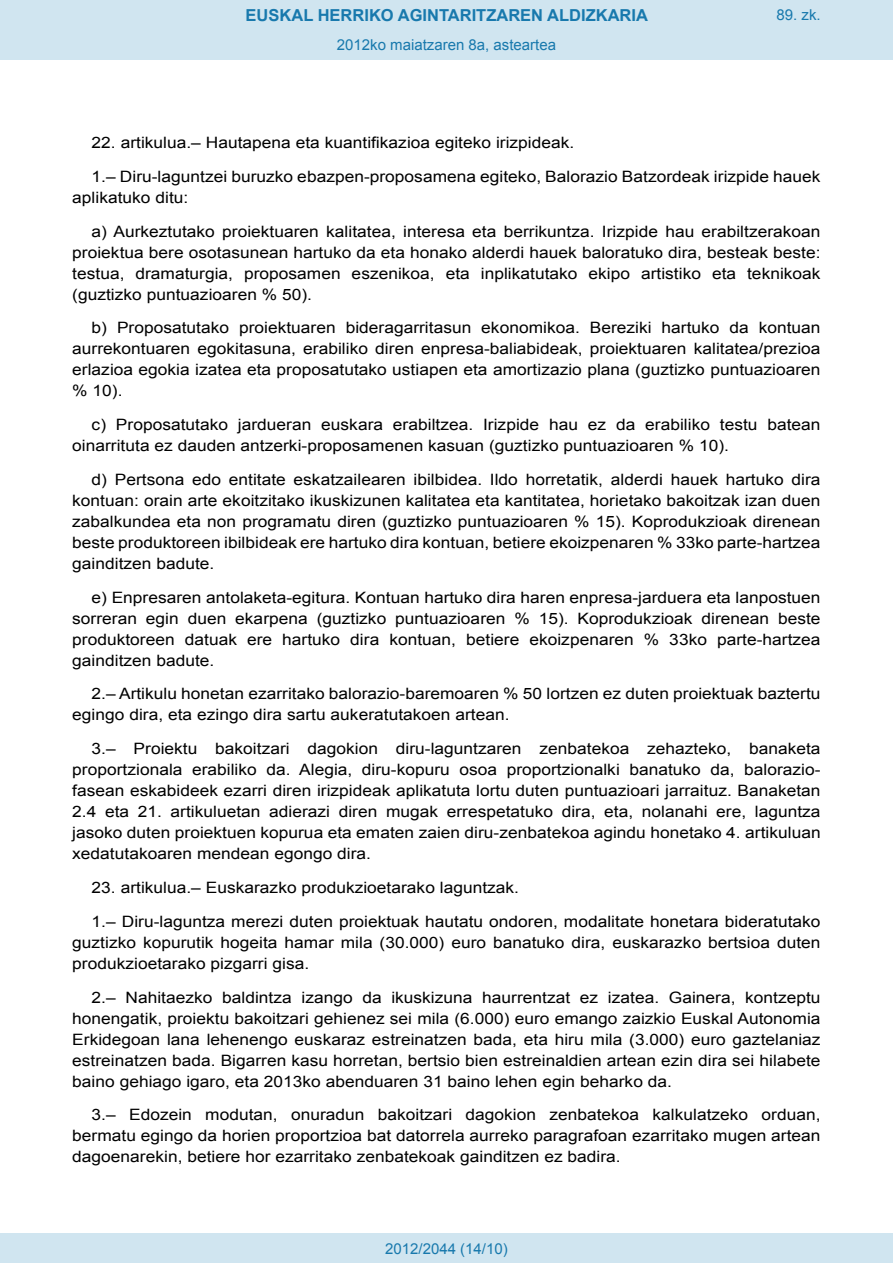
<style>
.page{position:relative;width:893px;height:1263px;background:#fff}
.page>*{position:absolute;margin:0;border:0;box-sizing:border-box;transform-origin:0 0}
.t1{font:700 16.5px "Arial";color:#1879ad}
.BOPVDetalle{font:15.6px/21px "Arial";color:#000;text-align:justify;scale:1.11 1}
.Paginacion_Centro{font:15px "Arial";color:#1879ad}
</style>
<div class="page">
<div style="left:0;top:0;width:893px;height:60px;background:#d0e5f0"></div>
<div style="left:0;top:1233px;width:893px;height:30px;background:#d0e5f0"></div>
<p class="t1" style="left:246px;top:4px;width:404px">EUSKAL HERRIKO AGINTARITZAREN ALDIZKARIA</p>
<p class="Paginacion_Centro" style="left:337px;top:35px;width:221px">2012ko maiatzaren 8a, asteartea</p>
<p class="Paginacion_Centro" style="left:776px;top:5px;width:46px">89. zk.</p>
<p class="BOPVDetalle" style="left:92px;top:132px;width:436px">22. artikulua.– Hautapena eta kuantifikazioa egiteko irizpideak.</p>
<p class="BOPVDetalle" style="left:72px;top:166px;width:676px;text-indent:19px">1.– Diru-laguntzei buruzko ebazpen-proposamena egiteko, Balorazio Batzordeak irizpide hauek aplikatuko ditu:</p>
<p class="BOPVDetalle" style="left:72px;top:221px;width:676px;text-indent:19px">a) Aurkeztutako proiektuaren kalitatea, interesa eta berrikuntza. Irizpide hau erabiltzerakoan proiektua bere osotasunean hartuko da eta honako alderdi hauek baloratuko dira, besteak beste: testua, dramaturgia, proposamen eszenikoa, eta inplikatutako ekipo artistiko eta teknikoak (guztizko puntuazioaren % 50).</p>
<p class="BOPVDetalle" style="left:72px;top:318px;width:676px;text-indent:19px">b) Proposatutako proiektuaren bideragarritasun ekonomikoa. Bereziki hartuko da kontuan aurrekontuaren egokitasuna, erabiliko diren enpresa-baliabideak, proiektuaren kalitatea/prezioa erlazioa egokia izatea eta proposatutako ustiapen eta amortizazio plana (guztizko puntuazioaren % 10).</p>
<p class="BOPVDetalle" style="left:72px;top:414px;width:676px;text-indent:19px">c) Proposatutako jardueran euskara erabiltzea. Irizpide hau ez da erabiliko testu batean oinarrituta ez dauden antzerki-proposamenen kasuan (guztizko puntuazioaren % 10).</p>
<p class="BOPVDetalle" style="left:72px;top:469px;width:676px;text-indent:19px">d) Pertsona edo entitate eskatzailearen ibilbidea. Ildo horretatik, alderdi hauek hartuko dira kontuan: orain arte ekoitzitako ikuskizunen kalitatea eta kantitatea, horietako bakoitzak izan duen zabalkundea eta non programatu diren (guztizko puntuazioaren % 15). Koprodukzioak direnean beste produktoreen ibilbideak ere hartuko dira kontuan, betiere ekoizpenaren % 33ko parte-hartzea gainditzen badute.</p>
<p class="BOPVDetalle" style="left:72px;top:587px;width:676px;text-indent:19px">e) Enpresaren antolaketa-egitura. Kontuan hartuko dira haren enpresa-jarduera eta lanpostuen sorreran egin duen ekarpena (guztizko puntuazioaren % 15). Koprodukzioak direnean beste produktoreen datuak ere hartuko dira kontuan, betiere ekoizpenaren % 33ko parte-hartzea gainditzen badute.</p>
<p class="BOPVDetalle" style="left:72px;top:684px;width:676px;text-indent:19px">2.– Artikulu honetan ezarritako balorazio-baremoaren % 50 lortzen ez duten proiektuak baztertu egingo dira, eta ezingo dira sartu aukeratutakoen artean.</p>
<p class="BOPVDetalle" style="left:72px;top:738px;width:676px;text-indent:19px">3.– Proiektu bakoitzari dagokion diru-laguntzaren zenbatekoa zehazteko, banaketa proportzionala erabiliko da. Alegia, diru-kopuru osoa proportzionalki banatuko da, balorazio&shy;fasean eskabideek ezarri diren irizpideak aplikatuta lortu duten puntuazioari jarraituz. Banaketan 2.4 eta 21. artikuluetan adierazi diren mugak errespetatuko dira, eta, nolanahi ere, laguntza jasoko duten proiektuen kopurua eta ematen zaien diru-zenbatekoa agindu honetako 4. artikuluan xedatutakoaren mendean egongo dira.</p>
<p class="BOPVDetalle" style="left:92px;top:877px;width:387px">23. artikulua.– Euskarazko produkzioetarako laguntzak.</p>
<p class="BOPVDetalle" style="left:72px;top:911px;width:676px;text-indent:19px">1.– Diru-laguntza merezi duten proiektuak hautatu ondoren, modalitate honetara bideratutako guztizko kopurutik hogeita hamar mila (30.000) euro banatuko dira, euskarazko bertsioa duten produkzioetarako pizgarri gisa.</p>
<p class="BOPVDetalle" style="left:72px;top:987px;width:676px;text-indent:19px">2.– Nahitaezko baldintza izango da ikuskizuna haurrentzat ez izatea. Gainera, kontzeptu honengatik, proiektu bakoitzari gehienez sei mila (6.000) euro emango zaizkio Euskal Autonomia Erkidegoan lana lehenengo euskaraz estreinatzen bada, eta hiru mila (3.000) euro gaztelaniaz estreinatzen bada. Bigarren kasu horretan, bertsio bien estreinaldien artean ezin dira sei hilabete baino gehiago igaro, eta 2013ko abenduaren 31 baino lehen egin beharko da.</p>
<p class="BOPVDetalle" style="left:72px;top:1104px;width:676px;text-indent:19px">3.– Edozein modutan, onuradun bakoitzari dagokion zenbatekoa kalkulatzeko orduan, bermatu egingo da horien proportzioa bat datorrela aurreko paragrafoan ezarritako mugen artean dagoenarekin, betiere hor ezarritako zenbatekoak gainditzen ez badira.</p>
<p class="Paginacion_Centro" style="left:385px;top:1238px;width:124px">2012/2044 (14/10)</p>
</div>
